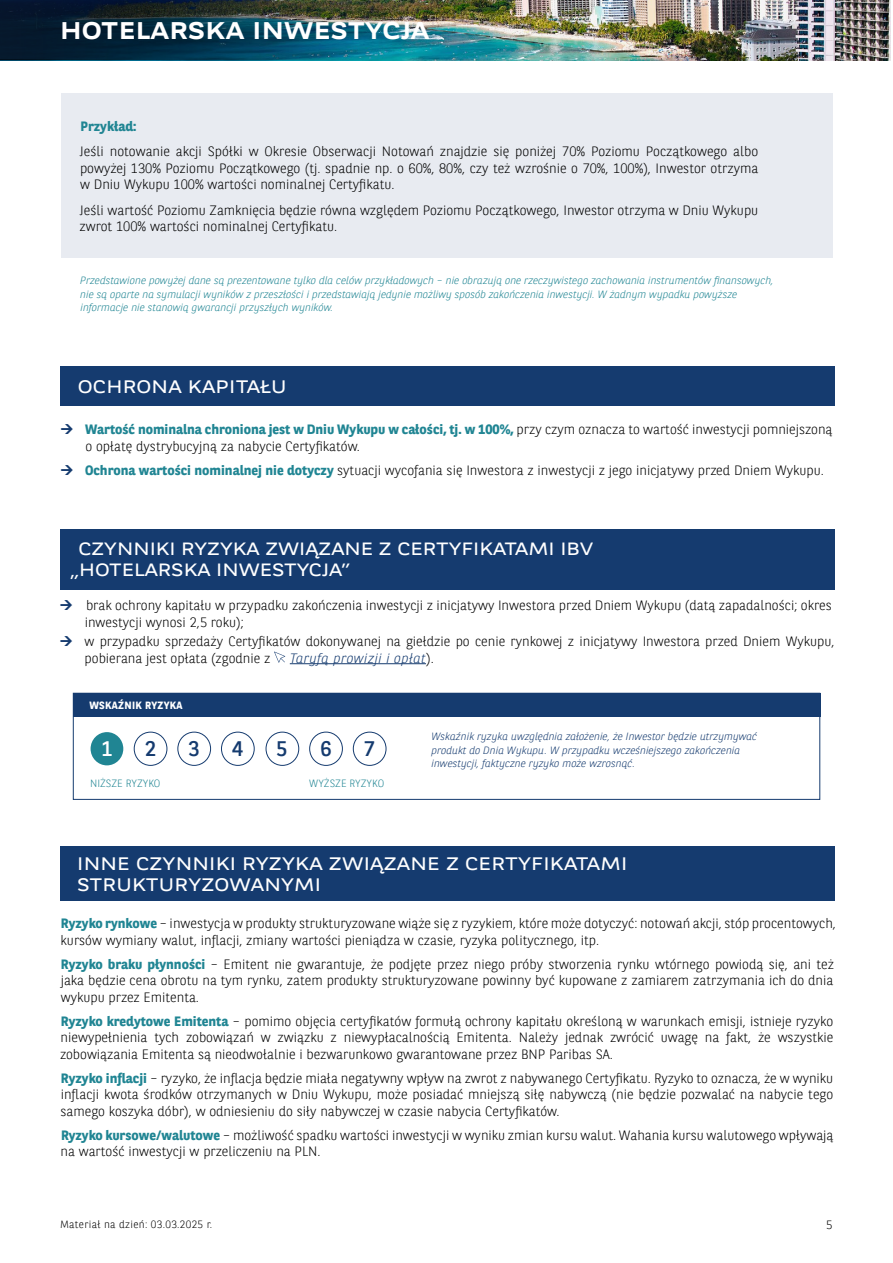
<style>
.page{position:relative;width:893px;height:1263px;background:#fff}
.page>*{position:absolute;margin:0;border:0;box-sizing:border-box;transform-origin:0 0}
.t1{font:700 24px "BNPP Expanded Sans";letter-spacing:.01em;color:#fff}
.t2{font:21px "BNPP Sans";color:#153b6f}
.t3{font:21px "BNPP Sans";color:#fff}
.t4{font:18px/21px "BNPP Expanded Sans";letter-spacing:.01em;color:#fff}
.t5{font:17.7px/21px "BNPP Expanded Sans";color:#fff}
.t6{font:300 13.5px/16.5px "BNPP Sans";color:#000}
.t7{font:italic 300 13.5px "BNPP Sans";letter-spacing:.03em;color:#153b6f}
.t8{font:700 13.5px "BNPP Sans";color:#208593}
.t9{font:300 12px "BNPP Sans";color:#000}
.t10{font:italic 300 10.5px/13.5px "BNPP Sans";color:#208593}
.t11{font:italic 300 10.5px/13.5px "BNPP Sans";color:#153b6f}
.t12{font:300 10.5px "BNPP Sans";letter-spacing:.03em;color:#000}
.t13{font:300 10.5px "BNPP Sans";color:#208593}
.t14{font:700 10.5px "BNPP Sans";letter-spacing:.03em;color:#fff}
.s1{font-weight:700;color:#208593}
.s2{font-style:normal;color:#000}
</style>
<div class="page">
<img style="left:646px;top:0;width:244px;height:60px">
<img style="left:0;top:0;width:646px;height:60px">
<img style="left:0;top:0;width:383px;height:58px">
<div style="left:62px;top:94px;width:771px;height:164px;background:#e8ebf1"></div>
<hr style="left:290px;top:663px;width:136px;height:1px;background:#153b6f">
<svg style="left:274px;top:651px;width:11px;height:12px"></svg>
<div style="left:60px;top:529px;width:774px;height:60px;background:#153b6f"></div>
<div style="left:309px;top:732px;width:34px;height:34px;border:1px solid #153b6f;border-radius:50%"></div>
<div style="left:353px;top:732px;width:33px;height:34px;border:1px solid #153b6f;border-radius:50%"></div>
<div style="left:221px;top:732px;width:34px;height:34px;border:1px solid #153b6f;border-radius:50%"></div>
<div style="left:266px;top:732px;width:33px;height:34px;border:1px solid #153b6f;border-radius:50%"></div>
<div style="left:73px;top:693px;width:747px;height:107px;border:1px solid #153b6f"></div>
<div style="left:73px;top:693px;width:747px;height:23px;background:#153b6f"></div>
<div style="left:134px;top:732px;width:33px;height:34px;border:1px solid #153b6f;border-radius:50%"></div>
<div style="left:177px;top:732px;width:34px;height:34px;border:1px solid #153b6f;border-radius:50%"></div>
<div style="left:91px;top:732px;width:32px;height:33px;background:#208593;border-radius:50%"></div>
<div style="left:60px;top:846px;width:774px;height:54px;background:#153b6f"></div>
<div style="left:61px;top:366px;width:774px;height:39px;background:#153b6f"></div>
<h1 class="t1" style="left:60px;top:14px;width:371px">HOTELARSKA INWESTYCJA</h1>
<p class="t8" style="left:80px;top:117px;width:57px">Przykład:</p>
<p class="t6" style="left:80px;top:143px;width:680px;text-align:justify">Jeśli notowanie akcji Spółki w Okresie Obserwacji Notowań znajdzie się poniżej 70% Poziomu Początkowego albo powyżej 130% Poziomu Początkowego (tj. spadnie np. o 60%, 80%, czy też wzrośnie o 70%, 100%), Inwestor otrzyma w Dniu Wykupu 100% wartości nominalnej Certyfikatu.</p>
<p class="t6" style="left:79px;top:201px;width:680px">Jeśli wartość Poziomu Zamknięcia będzie równa względem Poziomu Początkowego, Inwestor otrzyma w Dniu Wykupu zwrot 100% wartości nominalnej Certyfikatu.</p>
<p class="t10" style="left:80px;top:273px;width:695px">Przedstawione powyżej dane są prezentowane tylko dla celów przykładowych – nie obrazują one rzeczywistego zachowania instrumentów finansowych, nie są oparte na symulacji wyników z przeszłości i przedstawiają jedynie możliwy sposób zakończenia inwestycji. W żadnym wypadku powyższe informacje nie stanowią gwarancji przyszłych wyników.</p>
<h3 class="t4" style="left:78px;top:375px;width:210px">OCHRONA KAPITAŁU</h3>
<p class="t6" style="left:85px;top:420px;width:749px"><span class="s1">Wartość nominalna chroniona jest w Dniu Wykupu w całości, tj. w 100%,</span> przy czym oznacza to wartość inwestycji pomniejszoną o opłatę dystrybucyjną za nabycie Certyfikatów.</p>
<p class="t6" style="left:85px;top:461px;width:740px"><span class="s1">Ochrona wartości nominalnej nie dotyczy</span> sytuacji wycofania się Inwestora z inwestycji z jego inicjatywy przed Dniem Wykupu.</p>
<h3 class="t5" style="left:70px;top:538px;width:525px;text-indent:9px">CZYNNIKI RYZYKA ZWIĄZANE Z CERTYFIKATAMI IBV „HOTELARSKA INWESTYCJA”</h3>
<p class="t6" style="left:85px;top:597px;width:748px">brak ochrony kapitału w przypadku zakończenia inwestycji z inicjatywy Inwestora przed Dniem Wykupu (datą zapadalności; okres inwestycji wynosi 2,5 roku);</p>
<p class="t6" style="left:85px;top:633px;width:751px">w przypadku sprzedaży Certyfikatów dokonywanej na giełdzie po cenie rynkowej z inicjatywy Inwestora przed Dniem Wykupu, pobierana jest opłata (zgodnie z</p>
<p class="t7" style="left:290px;top:649px;width:145px">Taryfą prowizji i opłat<span class="s2">).</span></p>
<p class="t14" style="left:89px;top:698px;width:95px">WSKAŹNIK RYZYKA</p>
<h2 class="t3" style="left:101px;top:734px;width:13px">1</h2>
<h2 class="t2" style="left:145px;top:734px;width:13px">2</h2>
<h2 class="t2" style="left:189px;top:734px;width:13px">3</h2>
<h2 class="t2" style="left:277px;top:734px;width:13px">5</h2>
<h2 class="t2" style="left:232px;top:734px;width:13px">4</h2>
<h2 class="t2" style="left:320px;top:734px;width:13px">6</h2>
<h2 class="t2" style="left:364px;top:734px;width:13px">7</h2>
<p class="t13" style="left:90px;top:776px;width:72px">NIŻSZE RYZYKO</p>
<p class="t13" style="left:309px;top:776px;width:76px">WYŻSZE RYZYKO</p>
<p class="t11" style="left:431px;top:729px;width:327px">Wskaźnik ryzyka uwzględnia założenie, że Inwestor będzie utrzymywać produkt do Dnia Wykupu. W przypadku wcześniejszego zakończenia inwestycji, faktyczne ryzyko może wzrosnąć.</p>
<h3 class="t4" style="left:77px;top:852px;width:552px">INNE CZYNNIKI RYZYKA ZWIĄZANE Z CERTYFIKATAMI<br>STRUKTURYZOWANYMI</h3>
<p class="t6" style="left:61px;top:915px;width:777px"><span class="s1">Ryzyko rynkowe</span> – inwestycja w produkty strukturyzowane wiąże się z ryzykiem, które może dotyczyć: notowań akcji, stóp procentowych, kursów wymiany walut, inflacji, zmiany wartości pieniądza w czasie, ryzyka politycznego, itp.</p>
<p class="t6" style="left:61px;top:955px;width:775px;text-align:justify"><span class="s1">Ryzyko braku płynności</span> – Emitent nie gwarantuje, że podjęte przez niego próby stworzenia rynku wtórnego powiodą się, ani też jaka będzie cena obrotu na tym rynku, zatem produkty strukturyzowane powinny być kupowane z zamiarem zatrzymania ich do dnia wykupu przez Emitenta.</p>
<p class="t6" style="left:60px;top:1012px;width:775px;text-align:justify"><span class="s1">Ryzyko kredytowe Emitenta</span> – pomimo objęcia certyfikatów formułą ochrony kapitału określoną w warunkach emisji, istnieje ryzyko niewypełnienia tych zobowiązań w związku z niewypłacalnością Emitenta. Należy jednak zwrócić uwagę na fakt, że wszystkie zobowiązania Emitenta są nieodwołalnie i bezwarunkowo gwarantowane przez BNP Paribas SA.</p>
<p class="t6" style="left:61px;top:1069px;width:774px;text-align:justify"><span class="s1">Ryzyko inflacji</span> – ryzyko, że inflacja będzie miała negatywny wpływ na zwrot z nabywanego Certyfikatu. Ryzyko to oznacza, że w wyniku inflacji kwota środków otrzymanych w Dniu Wykupu, może posiadać mniejszą siłę nabywczą (nie będzie pozwalać na nabycie tego samego koszyka dóbr), w odniesieniu do siły nabywczej w czasie nabycia Certyfikatów.</p>
<p class="t6" style="left:61px;top:1126px;width:774px"><span class="s1">Ryzyko kursowe/walutowe</span> – możliwość spadku wartości inwestycji w wyniku zmian kursu walut. Wahania kursu walutowego wpływają na wartość inwestycji w przeliczeniu na PLN.</p>
<p class="t12" style="left:60px;top:1217px;width:154px">Materiał na dzień: 03.03.2025 r.</p>
<p class="t9" style="left:826px;top:1216px;width:8px">5</p>
</div>
